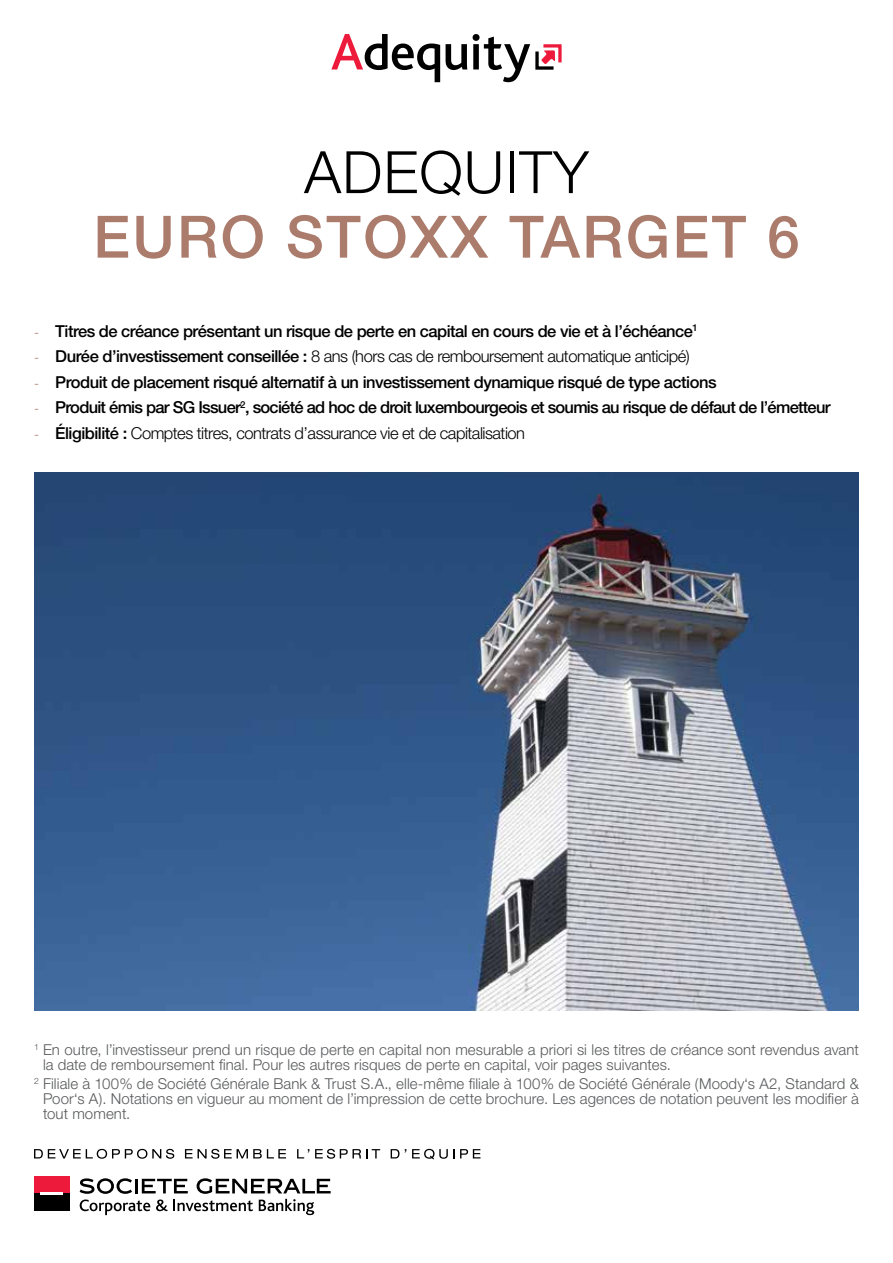
<style>
.page{position:relative;width:893px;height:1263px;background:#fff}
.page>*{position:absolute;margin:0;border:0;box-sizing:border-box;transform-origin:0 0}
.t1{font:500 58.5px "Helvetica Neue";letter-spacing:.04em;color:#ab7c6c}
.t2{font:300 58.5px "Helvetica Neue";letter-spacing:.02em;color:#000}
.t3{font:500 16.5px "Helvetica Neue";letter-spacing:-.03em;color:#000}
.t4{font:300 16.5px "Helvetica Neue";letter-spacing:-.03em;color:#000}
.t5{font:300 15px/15px "Helvetica Neue";letter-spacing:.005em;color:#58595b}
.s1{font-weight:300;font-size:13.5px;color:#ab7c6c}
.s2{font-size:13.5px;color:#ab7c6c}
.s3{font-weight:500}
</style>
<div class="page">
<svg style="left:331px;top:34px;width:109px;height:48px"></svg>
<svg style="left:446px;top:44px;width:21px;height:26px"></svg>
<svg style="left:473px;top:34px;width:89px;height:48px"></svg>
<div style="left:34px;top:1176px;width:35px;height:18px;background:#ed1a3b"></div>
<div style="left:34px;top:1193px;width:35px;height:18px;background:#000"></div>
<hr style="left:40px;top:1192px;width:23px;height:2px;background:#fff">
<svg style="left:34px;top:1149px;width:140px;height:10px"></svg>
<svg style="left:185px;top:1149px;width:101px;height:10px"></svg>
<svg style="left:297px;top:1149px;width:12px;height:9px"></svg>
<svg style="left:315px;top:1149px;width:65px;height:10px"></svg>
<svg style="left:391px;top:1149px;width:8px;height:9px"></svg>
<svg style="left:412px;top:1149px;width:68px;height:10px"></svg>
<svg style="left:80px;top:1178px;width:251px;height:37px"></svg>
<img style="left:34px;top:472px;width:825px;height:539px">
<h1 class="t2" style="left:304px;top:137px;width:286px">ADEQUITY</h1>
<h1 class="t1" style="left:93px;top:202px;width:708px">EURO STOXX TARGET 6</h1>
<p class="t3" style="left:34px;top:321px;width:665px"><span class="s1">-</span> Titres de créance présentant un risque de perte en capital en cours de vie et à l’échéance<sup>1</sup></p>
<p class="t4" style="left:34px;top:346px;width:657px"><span class="s2">-</span> <span class="s3">Durée d’investissement conseillée :</span> 8 ans (hors cas de remboursement automatique anticipé)</p>
<p class="t3" style="left:34px;top:372px;width:684px"><span class="s1">-</span> Produit de placement risqué alternatif à un investissement dynamique risqué de type actions</p>
<p class="t3" style="left:34px;top:398px;width:798px"><span class="s1">-</span> Produit émis par SG Issuer<sup>2</sup>, société ad hoc de droit luxembourgeois et soumis au risque de défaut de l’émetteur</p>
<p class="t4" style="left:34px;top:423px;width:493px"><span class="s2">-</span> <span class="s3">Éligibilité :</span> Comptes titres, contrats d’assurance vie et de capitalisation</p>
<p class="t5" style="left:43px;top:1041px;width:817px;text-indent:-9px"><sup>1</sup> En outre, l’investisseur prend un risque de perte en capital non mesurable a priori si les titres de créance sont revendus avant la date de remboursement final. Pour les autres risques de perte en capital, voir pages suivantes.</p>
<p class="t5" style="left:43px;top:1076px;width:817px;text-align:justify;text-indent:-9px"><sup>2</sup> Filiale à 100% de Société Générale Bank &amp; Trust S.A., elle-même filiale à 100% de Société Générale (Moody‘s A2, Standard &amp; Poor‘s A). Notations en vigueur au moment de l’impression de cette brochure. Les agences de notation peuvent les modifier à tout moment.</p>
</div>
